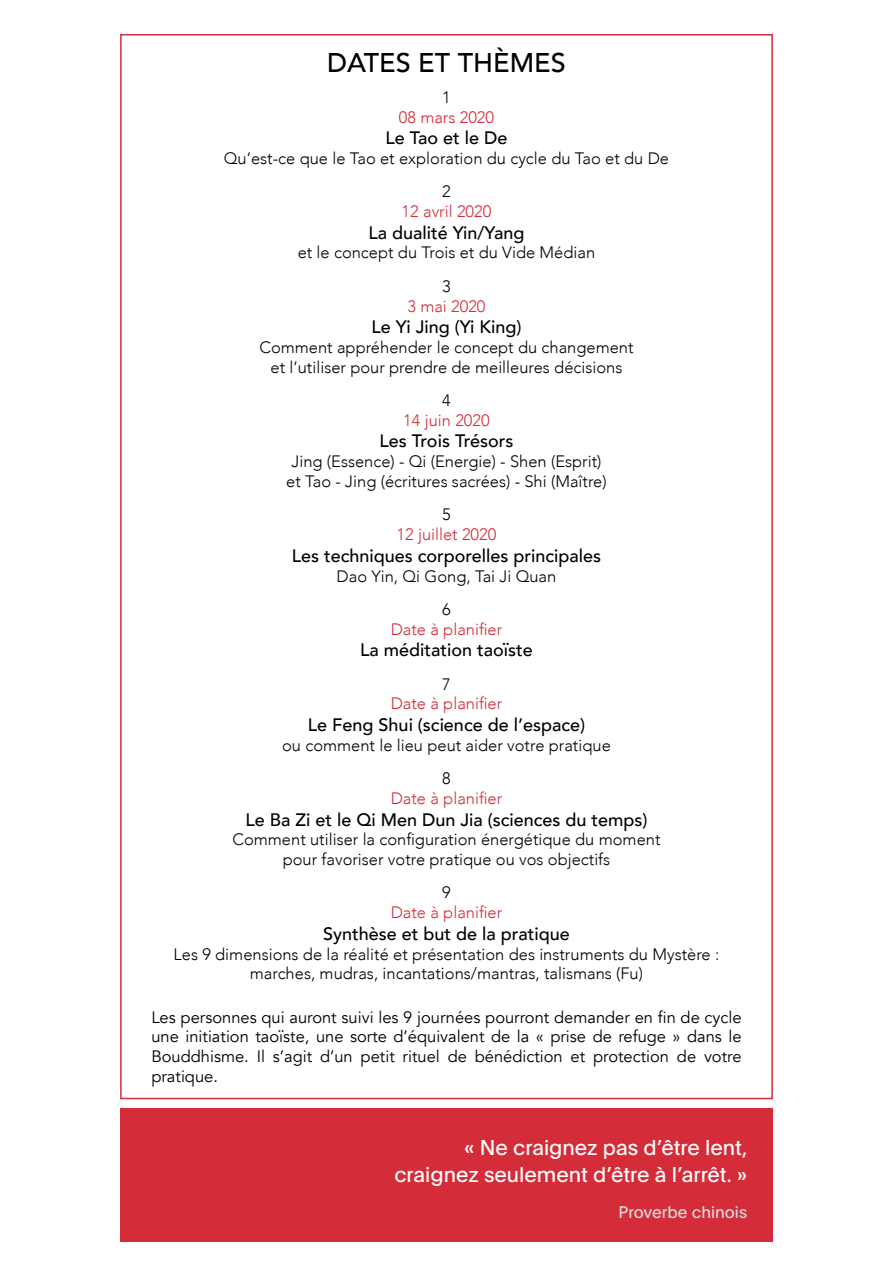
<style>
.page{position:relative;width:893px;height:1263px;background:#fff}
.page>*{position:absolute;margin:0;border:0;box-sizing:border-box;transform-origin:0 0}
.t1{font:500 27px "Avenir";color:#000}
.t2{font:21px/27px "Plain";color:#fff;text-align:right}
.t3{font:500 18px "Avenir";color:#000}
.t4{font:300 16.5px/33.3px "Avenir";color:#000;text-align:center}
.t5{font:16.5px/19.8px "Avenir";color:#000;text-align:justify}
.t6{font:300 16.5px "Avenir";color:#d42c38}
.t7{font:16.5px "Plain";color:#d9d9d9}
</style>
<div class="page">
<div style="left:120px;top:1108px;width:653px;height:134px;background:#d42c38"></div>
<h1 class="t1" style="left:327px;top:40px;width:240px">DATES ET THÈMES</h1>
<p class="t4" style="left:442px;top:80px;width:10px">1</p>
<p class="t6" style="left:399px;top:107px;width:97px">08 mars 2020</p>
<p class="t3" style="left:385px;top:122px;width:124px">Le Tao et le De</p>
<p class="t4" style="left:224px;top:142px;width:447px">Qu’est-ce que le Tao et exploration du cycle du Tao et du De<br>2</p>
<p class="t6" style="left:402px;top:202px;width:91px">12 avril 2020</p>
<p class="t3" style="left:369px;top:217px;width:157px">La dualité Yin/Yang</p>
<p class="t4" style="left:298px;top:236px;width:299px">et le concept du Trois et du Vide Médian<br>3</p>
<p class="t6" style="left:407px;top:296px;width:80px">3 mai 2020</p>
<p class="t3" style="left:372px;top:311px;width:151px">Le Yi Jing (Yi King)</p>
<p class="t4" style="left:259px;top:337px;width:376px;line-height:19.8px">Comment appréhender le concept du changement et l’utiliser pour prendre de meilleures décisions</p>
<p class="t4" style="left:442px;top:384px;width:10px">4</p>
<p class="t6" style="left:403px;top:410px;width:88px">14 juin 2020</p>
<p class="t3" style="left:380px;top:426px;width:135px">Les Trois Trésors</p>
<p class="t4" style="left:286px;top:452px;width:322px;line-height:19.8px">Jing (Essence) - Qi (Energie) - Shen (Esprit) et Tao - Jing (écritures sacrées) - Shi (Maître)</p>
<p class="t4" style="left:442px;top:498px;width:10px">5</p>
<p class="t6" style="left:397px;top:525px;width:101px">12 juillet 2020</p>
<p class="t3" style="left:292px;top:540px;width:311px">Les techniques corporelles principales</p>
<p class="t4" style="left:337px;top:559px;width:221px">Dao Yin, Qi Gong, Tai Ji Quan<br>6</p>
<p class="t6" style="left:391px;top:619px;width:113px">Date à planifier</p>
<p class="t3" style="left:360px;top:634px;width:174px">La méditation taoïste</p>
<p class="t4" style="left:442px;top:667px;width:10px">7</p>
<p class="t6" style="left:391px;top:694px;width:113px">Date à planifier</p>
<p class="t3" style="left:308px;top:709px;width:279px">Le Feng Shui (science de l’espace)</p>
<p class="t4" style="left:282px;top:728px;width:330px">ou comment le lieu peut aider votre pratique<br>8</p>
<p class="t6" style="left:391px;top:788px;width:113px">Date à planifier</p>
<p class="t3" style="left:245px;top:804px;width:404px">Le Ba Zi et le Qi Men Dun Jia (sciences du temps)</p>
<p class="t4" style="left:232px;top:830px;width:430px;line-height:19.8px">Comment utiliser la configuration énergétique du moment pour favoriser votre pratique ou vos objectifs</p>
<p class="t4" style="left:442px;top:876px;width:10px">9</p>
<p class="t6" style="left:391px;top:903px;width:113px">Date à planifier</p>
<p class="t3" style="left:323px;top:918px;width:248px">Synthèse et but de la pratique</p>
<p class="t4" style="left:174px;top:944px;width:547px;line-height:19.8px">Les 9 dimensions de la réalité et présentation des instruments du Mystère : marches, mudras, incantations/mantras, talismans (Fu)</p>
<p class="t5" style="left:151px;top:1007px;width:592px">Les personnes qui auront suivi les 9 journées pourront demander en fin de cycle une initiation taoïste, une sorte d’équivalent de la « prise de refuge » dans le Bouddhisme. Il s’agit d’un petit rituel de bénédiction et protection de votre pratique.</p>
<p class="t2" style="left:394px;top:1133px;width:354px">« Ne craignez pas d’être lent, craignez seulement d’être à l’arrêt. »</p>
<p class="t7" style="left:618px;top:1200px;width:130px">Proverbe chinois</p>
</div>
